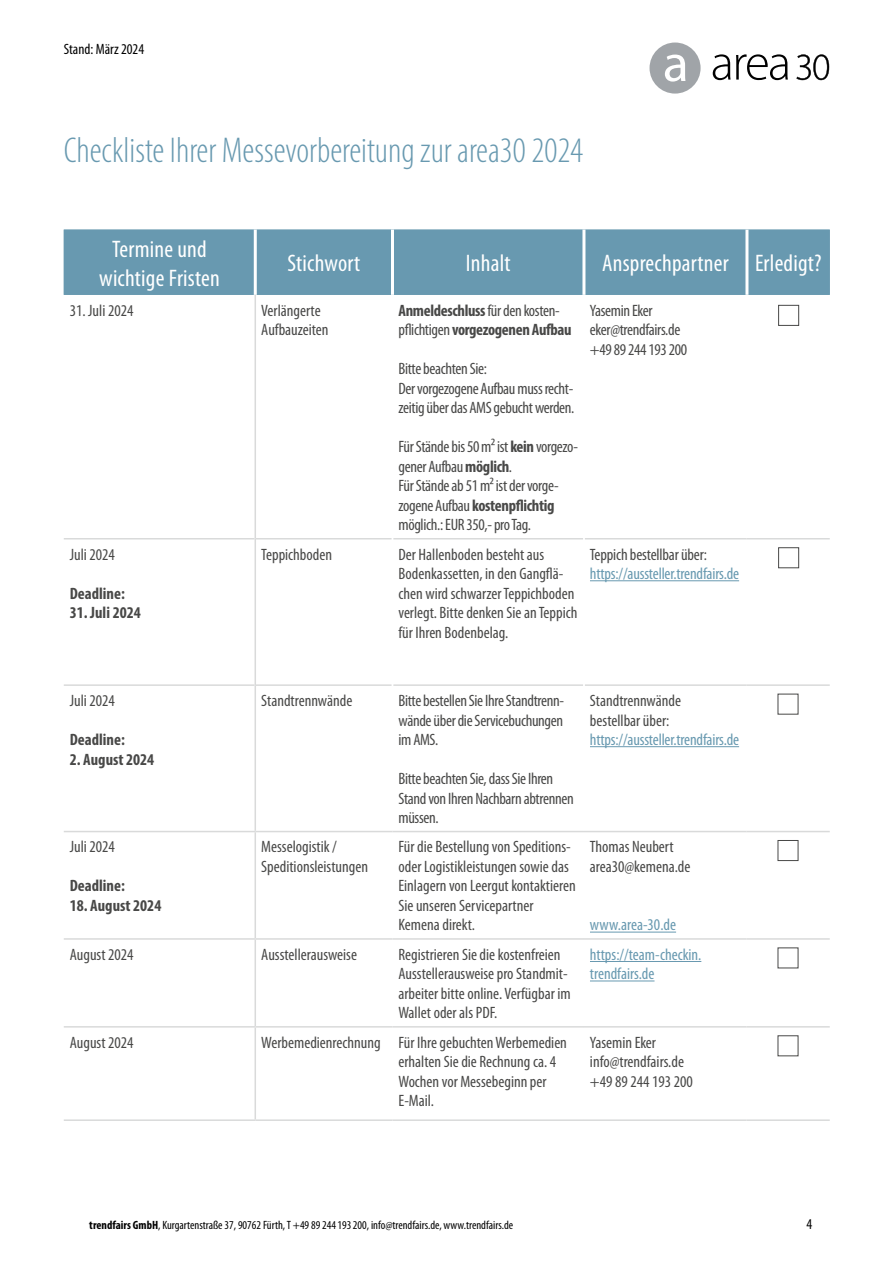
<style>
.page{position:relative;width:893px;height:1263px;background:#fff}
.page>*{position:absolute;margin:0;border:0;box-sizing:border-box;transform-origin:0 0}
.t1{font:300 condensed 36px "Myriad Pro";color:#6899b0}
.t2{font:condensed 24px/28.8px "Myriad Pro";letter-spacing:.01em;color:#fff;text-align:center}
.t3{font:condensed 16.5px/19.5px "Myriad Pro";color:#484847}
.t4{font:condensed 16.5px/19.5px "Myriad Pro";letter-spacing:-.02em;color:#484847}
.t5{font:condensed 16.5px/19.5px "Myriad Pro";letter-spacing:-.01em;color:#6899b0}
.t6{font:700 condensed 16.5px "Myriad Pro";color:#484847}
.t7{font:700 condensed 16.5px/19.5px "Myriad Pro";letter-spacing:-.02em;color:#484847}
.t8{font:condensed 15px "Myriad Pro";color:#000}
.t9{font:condensed 12px "Myriad Pro";color:#000}
.s1{font-weight:400}
.s2{font-weight:700}
</style>
<div class="page">
<div style="left:649px;top:43px;width:52px;height:50px;background:#a0a4a8;border-radius:50%"></div>
<svg style="left:665px;top:55px;width:20px;height:27px"></svg>
<svg style="left:713px;top:54px;width:17px;height:26px"></svg>
<svg style="left:736px;top:54px;width:52px;height:26px"></svg>
<svg style="left:796px;top:54px;width:33px;height:26px"></svg>
<hr style="left:64px;top:538px;width:191px;height:1px;background:#d9dada">
<hr style="left:256px;top:538px;width:136px;height:1px;background:#d9dada">
<hr style="left:393px;top:538px;width:190px;height:1px;background:#d9dada">
<hr style="left:585px;top:538px;width:161px;height:1px;background:#d9dada">
<hr style="left:746px;top:538px;width:84px;height:1px;background:#d9dada">
<hr style="left:64px;top:684px;width:191px;height:2px;background:#d9dada">
<hr style="left:256px;top:684px;width:136px;height:2px;background:#d9dada">
<hr style="left:393px;top:684px;width:190px;height:2px;background:#d9dada">
<hr style="left:585px;top:684px;width:161px;height:2px;background:#d9dada">
<hr style="left:746px;top:684px;width:84px;height:2px;background:#d9dada">
<hr style="left:64px;top:831px;width:191px;height:1px;background:#d9dada">
<hr style="left:64px;top:938px;width:191px;height:2px;background:#d9dada">
<hr style="left:64px;top:1026px;width:191px;height:1px;background:#d9dada">
<hr style="left:64px;top:1119px;width:191px;height:2px;background:#d9dada">
<hr style="left:255px;top:831px;width:137px;height:1px;background:#d9dada">
<hr style="left:392px;top:831px;width:192px;height:1px;background:#d9dada">
<hr style="left:584px;top:831px;width:162px;height:1px;background:#d9dada">
<hr style="left:746px;top:831px;width:84px;height:1px;background:#d9dada">
<hr style="left:255px;top:938px;width:137px;height:2px;background:#d9dada">
<hr style="left:392px;top:938px;width:192px;height:2px;background:#d9dada">
<hr style="left:584px;top:938px;width:162px;height:2px;background:#d9dada">
<hr style="left:746px;top:938px;width:84px;height:2px;background:#d9dada">
<hr style="left:255px;top:1026px;width:137px;height:1px;background:#d9dada">
<hr style="left:392px;top:1026px;width:192px;height:1px;background:#d9dada">
<hr style="left:584px;top:1026px;width:162px;height:1px;background:#d9dada">
<hr style="left:746px;top:1026px;width:84px;height:1px;background:#d9dada">
<hr style="left:255px;top:1119px;width:137px;height:2px;background:#d9dada">
<hr style="left:392px;top:1119px;width:192px;height:2px;background:#d9dada">
<hr style="left:584px;top:1119px;width:162px;height:2px;background:#d9dada">
<hr style="left:746px;top:1119px;width:84px;height:2px;background:#d9dada">
<hr style="left:255px;top:295px;width:1px;height:244px;background:#d9dada">
<hr style="left:255px;top:539px;width:1px;height:146px;background:#d9dada">
<hr style="left:255px;top:685px;width:1px;height:146px;background:#d9dada">
<hr style="left:255px;top:832px;width:1px;height:106px;background:#d9dada">
<hr style="left:255px;top:940px;width:1px;height:86px;background:#d9dada">
<hr style="left:255px;top:1027px;width:1px;height:92px;background:#d9dada">
<hr style="left:590px;top:580px;width:149px;height:1px;background:#6899b0">
<hr style="left:590px;top:746px;width:149px;height:1px;background:#6899b0">
<hr style="left:590px;top:932px;width:86px;height:1px;background:#6899b0">
<div style="left:777px;top:840px;width:21px;height:21px;border:1px solid #484847"></div>
<hr style="left:590px;top:961px;width:111px;height:1px;background:#6899b0">
<hr style="left:590px;top:980px;width:64px;height:1px;background:#6899b0">
<div style="left:777px;top:1035px;width:21px;height:21px;border:1px solid #484847"></div>
<div style="left:64px;top:230px;width:766px;height:65px;background:#6899b0"></div>
<hr style="left:745px;top:230px;width:3px;height:65px;background:#fff">
<hr style="left:254px;top:230px;width:3px;height:65px;background:#fff">
<hr style="left:391px;top:230px;width:3px;height:65px;background:#fff">
<hr style="left:582px;top:230px;width:3px;height:65px;background:#fff">
<div style="left:778px;top:305px;width:21px;height:21px;border:1px solid #484847"></div>
<div style="left:778px;top:547px;width:21px;height:21px;border:1px solid #484847"></div>
<p class="t8" style="left:64px;top:41px;width:82px">Stand: März 2024</p>
<h1 class="t1" style="left:64px;top:128px;width:521px">Checkliste Ihrer Messevorbereitung zur area30 2024</h1>
<h2 class="t2" style="left:99px;top:235px;width:122px">Termine und wichtige Fristen</h2>
<h2 class="t2" style="left:287px;top:249px;width:74px">Stichwort</h2>
<h2 class="t2" style="left:466px;top:249px;width:46px">Inhalt</h2>
<h2 class="t2" style="left:602px;top:249px;width:221px">Ansprechpartner Erledigt?</h2>
<p class="t3" style="left:70px;top:301px;width:65px">31. Juli 2024</p>
<p class="t3" style="left:261px;top:301px;width:69px">Verlängerte<br>Aufbauzeiten</p>
<p class="t7" style="left:398px;top:300px;width:175px">Anmeldeschluss <span class="s1">für den kosten&shy;pflichtigen</span> vorgezogenen Aufbau</p>
<p class="t4" style="left:398px;top:359px;width:177px">Bitte beachten Sie:<br>Der vorgezogene Aufbau muss recht&shy;zeitig über das AMS gebucht werden.</p>
<p class="t4" style="left:398px;top:437px;width:181px">Für Stände bis 50 m² ist <span class="s2">kein</span> vorgezo&shy;gener Aufbau <span class="s2">möglich</span>.<br>Für Stände ab 51 m² ist der vorge&shy;zogene Aufbau <span class="s2">kostenpflichtig </span>möglich.: EUR 350,- pro Tag.</p>
<p class="t4" style="left:590px;top:301px;width:99px">Yasemin Eker eker@trendfairs.de +49 89 244 193 200</p>
<p class="t3" style="left:70px;top:545px;width:47px">Juli 2024</p>
<p class="t6" style="left:70px;top:583px;width:57px">Deadline:</p>
<p class="t6" style="left:70px;top:602px;width:72px">31. Juli 2024</p>
<p class="t3" style="left:70px;top:691px;width:47px">Juli 2024</p>
<p class="t6" style="left:70px;top:729px;width:57px">Deadline:</p>
<p class="t6" style="left:70px;top:749px;width:86px">2. August 2024</p>
<p class="t3" style="left:70px;top:837px;width:47px">Juli 2024</p>
<p class="t6" style="left:70px;top:876px;width:57px">Deadline:</p>
<p class="t6" style="left:70px;top:895px;width:93px">18. August 2024</p>
<p class="t3" style="left:261px;top:545px;width:72px">Teppichboden</p>
<p class="t3" style="left:398px;top:545px;width:180px">Der Hallenboden besteht aus<br>Bodenkassetten, in den Gangflä&shy;chen wird schwarzer Teppichboden verlegt. Bitte denken Sie an Teppich für Ihren Bodenbelag.</p>
<p class="t3" style="left:590px;top:545px;width:118px">Teppich bestellbar über:</p>
<p class="t5" style="left:590px;top:564px;width:151px">https://aussteller.trendfairs.de</p>
<p class="t3" style="left:261px;top:691px;width:93px">Standtrennwände</p>
<p class="t3" style="left:398px;top:691px;width:167px;text-align:justify">Bitte bestellen Sie Ihre Standtrenn&shy;wände über die Servicebuchungen im AMS.</p>
<p class="t4" style="left:398px;top:769px;width:177px">Bitte beachten Sie, dass Sie Ihren<br>Stand von Ihren Nachbarn abtrennen müssen.</p>
<p class="t3" style="left:590px;top:691px;width:93px">Standtrennwände bestellbar über:</p>
<p class="t5" style="left:590px;top:730px;width:151px">https://aussteller.trendfairs.de</p>
<p class="t3" style="left:261px;top:837px;width:108px">Messelogistik /<br>Speditionsleistungen</p>
<p class="t3" style="left:398px;top:837px;width:179px">Für die Bestellung von Speditions&shy;oder Logistikleistungen sowie das<br>Einlagern von Leergut kontaktieren<br>Sie unseren Servicepartner<br>Kemena direkt.</p>
<p class="t3" style="left:590px;top:837px;width:102px">Thomas Neubert area30@kemena.de</p>
<p class="t5" style="left:590px;top:915px;width:88px">www.area-30.de</p>
<p class="t3" style="left:70px;top:945px;width:65px">August 2024</p>
<p class="t3" style="left:261px;top:945px;width:97px">Ausstellerausweise</p>
<p class="t3" style="left:398px;top:945px;width:174px">Registrieren Sie die kostenfreien<br>Ausstellerausweise pro Standmit&shy;arbeiter bitte online. Verfügbar im<br>Wallet oder als PDF.</p>
<p class="t5" style="left:590px;top:945px;width:113px">https://team-checkin. trendfairs.de</p>
<p class="t3" style="left:70px;top:1033px;width:65px">August 2024</p>
<p class="t3" style="left:398px;top:1033px;width:170px;text-indent:-137px">Werbemedienrechnung Für Ihre gebuchten Werbemedien erhalten Sie die Rechnung ca. 4<br>Wochen vor Messebeginn per<br>E-Mail.</p>
<p class="t3" style="left:590px;top:1033px;width:104px">Yasemin Eker info@trendfairs.de +49 89 244 193 200</p>
<p class="t9" style="left:89px;top:1218px;width:425px"><span class="s2">trendfairs GmbH</span>, Kurgartenstraße 37, 90762 Fürth, T +49 89 244193200, info@trendfairs.de, www.trendfairs.de</p>
<p class="t8" style="left:806px;top:1216px;width:7px">4</p>
</div>
